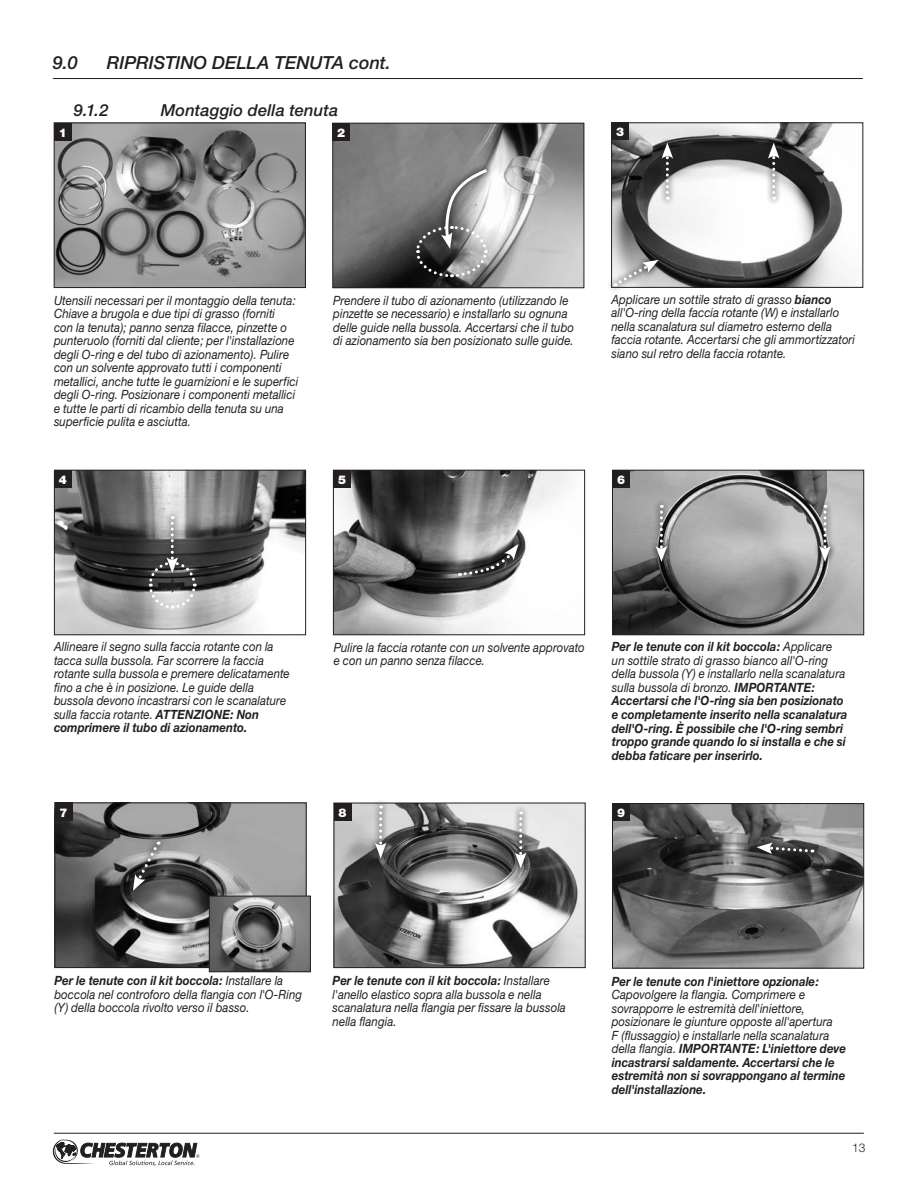
<style>
.page{position:relative;width:918px;height:1188px;background:#fff}
.page>*{position:absolute;margin:0;border:0;box-sizing:border-box;transform-origin:0 0}
.t1{font:italic 500 18px "Helvetica Neue";letter-spacing:-.005em;color:#231f20}
.t2{font:italic 500 16.5px "Helvetica Neue";letter-spacing:.005em;color:#231f20}
.t3{font:italic 12.75px/13.5px "Helvetica Neue CE";letter-spacing:.005em;color:#231f20;scale:.9 1}
.t4{font:italic 700 12.75px/13.5px "Helvetica Neue CE";color:#231f20;scale:.9 1}
.t5{font:900 12px "Helvetica Neue CE";color:#fff}
.t6{font:300 12px "Helvetica Neue CE";color:#231f20}
.s1{font-weight:700}
.s2{font-weight:400}
</style>
<div class="page">
<svg style="left:53px;top:1139px;width:146px;height:27px"></svg>
<hr style="left:54px;top:1133px;width:810px;height:1px;background:#231f20">
<img style="left:56px;top:125px;width:248px;height:161px">
<div style="left:54px;top:123px;width:252px;height:165px;border:1px solid #231f20"></div>
<div style="left:54px;top:123px;width:18px;height:18px;background:#231f20"></div>
<img style="left:613px;top:124px;width:235px;height:162px">
<div style="left:611px;top:122px;width:252px;height:166px;border:1px solid #231f20"></div>
<div style="left:611px;top:122px;width:18px;height:18px;background:#231f20"></div>
<svg style="left:655px;top:137px;width:25px;height:69px"></svg>
<svg style="left:661px;top:143px;width:12px;height:57px"></svg>
<img style="left:334px;top:125px;width:248px;height:161px">
<div style="left:332px;top:123px;width:252px;height:165px;border:1px solid #231f20"></div>
<div style="left:332px;top:123px;width:18px;height:18px;background:#231f20"></div>
<svg style="left:434px;top:162px;width:60px;height:93px"></svg>
<svg style="left:414px;top:166px;width:76px;height:113px;background:#828282"></svg>
<svg style="left:761px;top:137px;width:25px;height:69px"></svg>
<svg style="left:768px;top:143px;width:12px;height:57px"></svg>
<img style="left:56px;top:472px;width:248px;height:161px">
<div style="left:54px;top:470px;width:252px;height:165px;border:1px solid #231f20"></div>
<div style="left:54px;top:470px;width:18px;height:18px;background:#231f20"></div>
<svg style="left:160px;top:510px;width:25px;height:6px"></svg>
<img style="left:614px;top:472px;width:248px;height:161px">
<div style="left:612px;top:470px;width:252px;height:165px;border:1px solid #231f20"></div>
<div style="left:612px;top:470px;width:18px;height:18px;background:#231f20"></div>
<svg style="left:649px;top:498px;width:25px;height:70px"></svg>
<svg style="left:656px;top:505px;width:11px;height:57px"></svg>
<svg style="left:813px;top:498px;width:24px;height:70px"></svg>
<svg style="left:819px;top:505px;width:12px;height:57px"></svg>
<img style="left:335px;top:472px;width:234px;height:161px">
<div style="left:333px;top:470px;width:252px;height:165px;border:1px solid #231f20"></div>
<div style="left:333px;top:470px;width:18px;height:18px;background:#231f20"></div>
<svg style="left:451px;top:538px;width:74px;height:44px"></svg>
<svg style="left:460px;top:544px;width:59px;height:33px;background:#797979"></svg>
<svg style="left:147px;top:516px;width:50px;height:94px;background:#7a7a7a"></svg>
<img style="left:336px;top:805px;width:248px;height:161px">
<div style="left:334px;top:803px;width:252px;height:165px;border:1px solid #231f20"></div>
<div style="left:334px;top:803px;width:18px;height:18px;background:#231f20"></div>
<svg style="left:368px;top:801px;width:25px;height:64px"></svg>
<svg style="left:375px;top:806px;width:12px;height:53px"></svg>
<svg style="left:508px;top:805px;width:25px;height:69px"></svg>
<svg style="left:515px;top:811px;width:12px;height:57px"></svg>
<img style="left:57px;top:804px;width:248px;height:162px">
<div style="left:55px;top:802px;width:252px;height:166px;border:1px solid #231f20"></div>
<div style="left:55px;top:803px;width:18px;height:18px;background:#231f20"></div>
<svg style="left:126px;top:835px;width:40px;height:62px"></svg>
<svg style="left:133px;top:842px;width:26px;height:49px"></svg>
<img style="left:614px;top:805px;width:248px;height:162px">
<div style="left:612px;top:803px;width:252px;height:166px;border:1px solid #231f20"></div>
<div style="left:612px;top:803px;width:18px;height:18px;background:#231f20"></div>
<svg style="left:751px;top:836px;width:69px;height:25px"></svg>
<svg style="left:757px;top:842px;width:56px;height:12px"></svg>
<img style="left:211px;top:898px;width:98px;height:72px">
<div style="left:209px;top:896px;width:102px;height:76px;border:1px solid #231f20"></div>
<svg style="left:609px;top:253px;width:56px;height:38px"></svg>
<svg style="left:615px;top:260px;width:44px;height:26px"></svg>
<hr style="left:53px;top:78px;width:810px;height:1px;background:#231f20">
<h1 class="t1" style="left:53px;top:52px;width:26px">9.0</h1>
<h1 class="t1" style="left:107px;top:52px;width:286px">RIPRISTINO DELLA TENUTA cont.</h1>
<p class="t2" style="left:74px;top:100px;width:36px">9.1.2</p>
<p class="t2" style="left:161px;top:100px;width:179px">Montaggio della tenuta</p>
<p class="t5" style="left:59px;top:125px;width:10px">1</p>
<p class="t5" style="left:337px;top:125px;width:10px">2</p>
<p class="t5" style="left:616px;top:125px;width:10px">3</p>
<p class="t3" style="left:54px;top:293px;width:273px">Utensili necessari per il montaggio della tenuta:<br>Chiave a brugola e due tipi di grasso (forniti<br>con la tenuta); panno senza filacce, pinzette o punteruolo (forniti dal cliente; per l'installazione degli O-ring e del tubo di azionamento). Pulire con un solvente approvato tutti i componenti metallici, anche tutte le guarnizioni e le superfici degli O-ring. Posizionare i componenti metallici e tutte le parti di ricambio della tenuta su una superficie pulita e asciutta.</p>
<p class="t3" style="left:611px;top:293px;width:272px">Applicare un sottile strato di grasso <span class="s1">bianco </span>all'O-ring della faccia rotante (W) e installarlo nella scanalatura sul diametro esterno della faccia rotante. Accertarsi che gli ammortizzatori siano sul retro della faccia rotante.</p>
<p class="t3" style="left:333px;top:293px;width:269px">Prendere il tubo di azionamento (utilizzando le pinzette se necessario) e installarlo su ognuna delle guide nella bussola. Accertarsi che il tubo di azionamento sia ben posizionato sulle guide.</p>
<p class="t5" style="left:59px;top:472px;width:10px">4</p>
<p class="t5" style="left:338px;top:472px;width:10px">5</p>
<p class="t5" style="left:617px;top:472px;width:10px">6</p>
<p class="t3" style="left:54px;top:640px;width:263px">Allineare il segno sulla faccia rotante con la tacca sulla bussola. Far scorrere la faccia rotante sulla bussola e premere delicatamente fino a che è in posizione. Le guide della bussola devono incastrarsi con le scanalature sulla faccia rotante. <span class="s1">ATTENZIONE: Non comprimere il tubo di azionamento.</span></p>
<p class="t4" style="left:612px;top:640px;width:263px">Per le tenute con il kit boccola: <span class="s2">Applicare un sottile strato di grasso bianco all'O-ring della bussola (Y) e installarlo nella scanalatura sulla bussola di bronzo.</span> IMPORTANTE:<br>Accertarsi che l'O-ring sia ben posizionato e completamente inserito nella scanalatura dell'O-ring. È possibile che l'O-ring sembri troppo grande quando lo si installa e che si debba faticare per inserirlo.</p>
<p class="t3" style="left:334px;top:640px;width:281px">Pulire la faccia rotante con un solvente approvato e con un panno senza filacce.</p>
<p class="t5" style="left:60px;top:805px;width:10px">7</p>
<p class="t5" style="left:339px;top:805px;width:10px">8</p>
<p class="t5" style="left:617px;top:805px;width:10px">9</p>
<p class="t3" style="left:54px;top:974px;width:277px"><span class="s1">Per le tenute con il kit boccola:</span> Installare la boccola nel controforo della flangia con l'O-Ring (Y) della boccola rivolto verso il basso.</p>
<p class="t4" style="left:612px;top:975px;width:232px">Per le tenute con l'iniettore opzionale:</p>
<p class="t3" style="left:333px;top:974px;width:261px"><span class="s1">Per le tenute con il kit boccola:</span> Installare l'anello elastico sopra alla bussola e nella scanalatura nella flangia per fissare la bussola nella flangia.</p>
<p class="t3" style="left:612px;top:988px;width:262px">Capovolgere la flangia. Comprimere e sovrapporre le estremità dell'iniettore, posizionare le giunture opposte all'apertura<br>F (flussaggio) e installarle nella scanalatura della flangia. <span class="s1">IMPORTANTE: L'iniettore deve incastrarsi saldamente. Accertarsi che le estremità non si sovrappongano al termine dell'installazione.</span></p>
<p class="t6" style="left:852px;top:1140px;width:15px">13</p>
</div>
